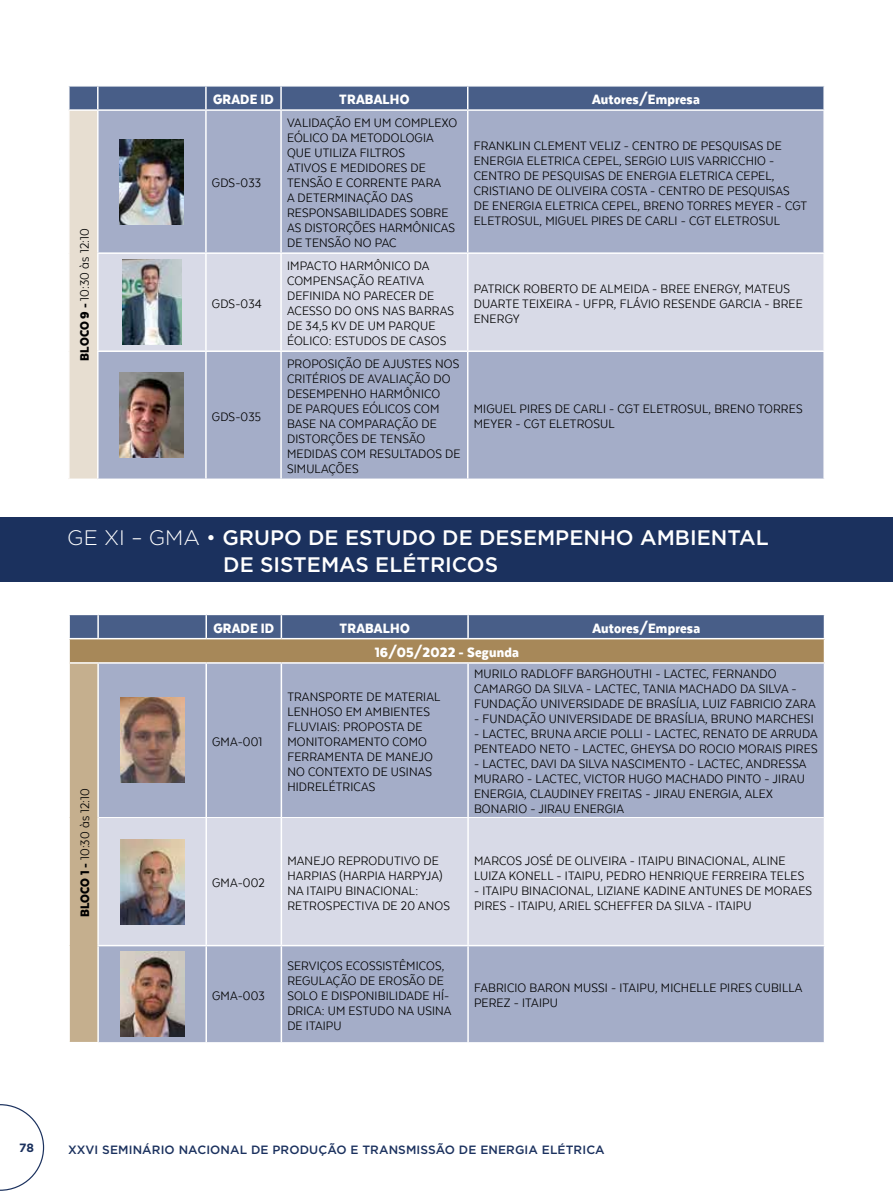
<style>
.page{position:relative;width:893px;height:1191px;background:#fff}
.page>*{position:absolute;margin:0;border:0;box-sizing:border-box;transform-origin:0 0}
.t1{font:500 21px/27px "Gotham";color:#fff}
.t2{font:900 15.75px "Texta Narrow";letter-spacing:.01em;color:#fff}
.t3{font:14.25px/15px "Texta Narrow Alt";letter-spacing:.01em;color:#000}
.t4{font:500 12px "Gotham";letter-spacing:.01em;color:#1b315e}
.t5{font:700 12px "Gotham";color:#1b315e}
.s1{font-family:"Texta Narrow";font-weight:900}
.s2{font-weight:300}
</style>
<div class="page">
<svg style="left:0;top:1104px;width:44px;height:86px"></svg>
<div style="left:69px;top:110px;width:29px;height:369px;background:#e7ded1"></div>
<div style="left:99px;top:111px;width:724px;height:367px;background:#a4adc8"></div>
<div style="left:99px;top:254px;width:724px;height:96px;background:#d8dae7"></div>
<div style="left:69px;top:86px;width:755px;height:23px;background:#485e88"></div>
<hr style="left:823px;top:87px;width:2px;height:22px;background:#fff">
<hr style="left:68px;top:109px;width:30px;height:2px;background:#fff">
<hr style="left:205px;top:111px;width:2px;height:141px;background:#fff">
<hr style="left:280px;top:111px;width:2px;height:141px;background:#fff">
<hr style="left:467px;top:111px;width:1px;height:141px;background:#fff">
<hr style="left:97px;top:252px;width:109px;height:2px;background:#fff">
<hr style="left:206px;top:252px;width:75px;height:2px;background:#fff">
<hr style="left:205px;top:254px;width:2px;height:96px;background:#fff">
<hr style="left:281px;top:252px;width:187px;height:2px;background:#fff">
<hr style="left:280px;top:254px;width:2px;height:96px;background:#fff">
<hr style="left:468px;top:252px;width:357px;height:2px;background:#fff">
<hr style="left:467px;top:254px;width:1px;height:96px;background:#fff">
<hr style="left:97px;top:350px;width:109px;height:2px;background:#fff">
<hr style="left:206px;top:350px;width:75px;height:2px;background:#fff">
<hr style="left:205px;top:352px;width:2px;height:126px;background:#fff">
<hr style="left:281px;top:350px;width:187px;height:2px;background:#fff">
<hr style="left:280px;top:352px;width:2px;height:126px;background:#fff">
<hr style="left:468px;top:350px;width:357px;height:2px;background:#fff">
<hr style="left:467px;top:352px;width:1px;height:126px;background:#fff">
<hr style="left:68px;top:111px;width:2px;height:142px;background:#fff">
<hr style="left:97px;top:111px;width:2px;height:141px;background:#fff">
<hr style="left:68px;top:253px;width:2px;height:98px;background:#fff">
<hr style="left:97px;top:254px;width:2px;height:96px;background:#fff">
<hr style="left:68px;top:351px;width:2px;height:127px;background:#fff">
<hr style="left:97px;top:352px;width:2px;height:126px;background:#fff">
<hr style="left:68px;top:478px;width:30px;height:2px;background:#fff">
<img style="left:120px;top:139px;width:64px;height:85px">
<img style="left:122px;top:260px;width:60px;height:85px">
<img style="left:120px;top:373px;width:64px;height:85px">
<div style="left:0;top:517px;width:892px;height:65px;background:#1b315e"></div>
<div style="left:69px;top:663px;width:29px;height:379px;background:#c5af8e"></div>
<div style="left:99px;top:663px;width:725px;height:379px;background:#a4adc8"></div>
<div style="left:99px;top:818px;width:725px;height:127px;background:#d8dae7"></div>
<hr style="left:68px;top:663px;width:2px;height:154px;background:#fff">
<hr style="left:68px;top:817px;width:2px;height:128px;background:#fff">
<hr style="left:68px;top:945px;width:2px;height:97px;background:#fff">
<svg style="left:69px;top:614px;width:756px;height:48px;background:#7d7976"></svg>
<hr style="left:68px;top:638px;width:30px;height:1px;background:#fff">
<hr style="left:98px;top:638px;width:108px;height:1px;background:#fff">
<hr style="left:206px;top:638px;width:75px;height:1px;background:#fff">
<hr style="left:281px;top:638px;width:187px;height:1px;background:#fff">
<hr style="left:468px;top:638px;width:357px;height:1px;background:#fff">
<hr style="left:205px;top:663px;width:2px;height:154px;background:#fff">
<hr style="left:281px;top:663px;width:1px;height:154px;background:#fff">
<hr style="left:467px;top:663px;width:2px;height:154px;background:#fff">
<hr style="left:205px;top:817px;width:2px;height:128px;background:#fff">
<hr style="left:281px;top:817px;width:1px;height:128px;background:#fff">
<hr style="left:467px;top:817px;width:2px;height:128px;background:#fff">
<hr style="left:97px;top:945px;width:109px;height:1px;background:#fff">
<hr style="left:206px;top:945px;width:75px;height:1px;background:#fff">
<hr style="left:205px;top:946px;width:2px;height:96px;background:#fff">
<hr style="left:281px;top:945px;width:187px;height:1px;background:#fff">
<hr style="left:281px;top:946px;width:1px;height:96px;background:#fff">
<hr style="left:468px;top:945px;width:357px;height:1px;background:#fff">
<hr style="left:467px;top:946px;width:2px;height:96px;background:#fff">
<hr style="left:99px;top:817px;width:107px;height:1px;background:#fff">
<hr style="left:206px;top:817px;width:75px;height:1px;background:#fff">
<hr style="left:281px;top:817px;width:187px;height:1px;background:#fff">
<hr style="left:468px;top:817px;width:356px;height:1px;background:#fff">
<hr style="left:97px;top:663px;width:2px;height:154px;background:#fff">
<hr style="left:97px;top:817px;width:2px;height:128px;background:#fff">
<hr style="left:97px;top:946px;width:2px;height:96px;background:#fff">
<img style="left:120px;top:697px;width:64px;height:85px">
<img style="left:120px;top:839px;width:64px;height:85px">
<img style="left:120px;top:951px;width:64px;height:85px">
<p class="t3" style="left:77px;top:361px;width:134px;rotate:-90deg"><span class="s1">BLOCO 9 -</span> 10:30 às 12:10</p>
<p class="t2" style="left:213px;top:91px;width:62px">GRADE ID</p>
<p class="t2" style="left:339px;top:91px;width:72px">TRABALHO</p>
<p class="t2" style="left:592px;top:91px;width:109px">Autores/Empresa</p>
<p class="t3" style="left:212px;top:175px;width:51px">GDS-033</p>
<p class="t3" style="left:212px;top:296px;width:51px">GDS-034</p>
<p class="t3" style="left:212px;top:409px;width:51px">GDS-035</p>
<p class="t3" style="left:287px;top:115px;width:172px">VALIDAÇÃO EM UM COMPLEXO<br>EÓLICO DA METODOLOGIA<br>QUE UTILIZA FILTROS<br>ATIVOS E MEDIDORES DE<br>TENSÃO E CORRENTE PARA<br>A DETERMINAÇÃO DAS<br>RESPONSABILIDADES SOBRE<br>AS DISTORÇÕES HARMÔNICAS<br>DE TENSÃO NO PAC</p>
<p class="t3" style="left:287px;top:258px;width:168px">IMPACTO HARMÔNICO DA<br>COMPENSAÇÃO REATIVA<br>DEFINIDA NO PARECER DE<br>ACESSO DO ONS NAS BARRAS<br>DE 34,5 KV DE UM PARQUE<br>ÉOLICO: ESTUDOS DE CASOS</p>
<p class="t3" style="left:287px;top:356px;width:175px">PROPOSIÇÃO DE AJUSTES NOS<br>CRITÉRIOS DE AVALIAÇÃO DO<br>DESEMPENHO HARMÔNICO<br>DE PARQUES EÓLICOS COM<br>BASE NA COMPARAÇÃO DE<br>DISTORÇÕES DE TENSÃO<br>MEDIDAS COM RESULTADOS DE<br>SIMULAÇÕES</p>
<p class="t3" style="left:474px;top:138px;width:335px">FRANKLIN CLEMENT VELIZ - CENTRO DE PESQUISAS DE ENERGIA ELETRICA CEPEL, SERGIO LUIS VARRICCHIO - CENTRO DE PESQUISAS DE ENERGIA ELETRICA CEPEL, CRISTIANO DE OLIVEIRA COSTA - CENTRO DE PESQUISAS DE ENERGIA ELETRICA CEPEL, BRENO TORRES MEYER - CGT ELETROSUL, MIGUEL PIRES DE CARLI - CGT ELETROSUL</p>
<p class="t3" style="left:474px;top:281px;width:330px">PATRICK ROBERTO DE ALMEIDA - BREE ENERGY, MATEUS<br>DUARTE TEIXEIRA - UFPR, FLÁVIO RESENDE GARCIA - BREE<br>ENERGY</p>
<p class="t3" style="left:474px;top:401px;width:330px">MIGUEL PIRES DE CARLI - CGT ELETROSUL, BRENO TORRES<br>MEYER - CGT ELETROSUL</p>
<h1 class="t1" style="left:223px;top:523px;width:547px;text-indent:-156px"><span class="s2">GE XI – GMA •</span> GRUPO DE ESTUDO DE DESEMPENHO AMBIENTAL<br>DE SISTEMAS ELÉTRICOS</h1>
<p class="t3" style="left:77px;top:917px;width:131px;rotate:-90deg"><span class="s1">BLOCO 1 -</span> 10:30 às 12:10</p>
<p class="t2" style="left:213px;top:619px;width:62px">GRADE ID</p>
<p class="t2" style="left:340px;top:619px;width:72px">TRABALHO</p>
<p class="t2" style="left:592px;top:619px;width:109px">Autores/Empresa</p>
<p class="t2" style="left:375px;top:644px;width:146px">16/05/2022 - Segunda</p>
<p class="t3" style="left:212px;top:734px;width:52px">GMA-001</p>
<p class="t3" style="left:212px;top:875px;width:54px">GMA-002</p>
<p class="t3" style="left:212px;top:987px;width:54px">GMA-003</p>
<p class="t3" style="left:287px;top:689px;width:155px">TRANSPORTE DE MATERIAL<br>LENHOSO EM AMBIENTES<br>FLUVIAIS: PROPOSTA DE<br>MONITORAMENTO COMO<br>FERRAMENTA DE MANEJO<br>NO CONTEXTO DE USINAS<br>HIDRELÉTRICAS</p>
<p class="t3" style="left:474px;top:666px;width:343px">MURILO RADLOFF BARGHOUTHI - LACTEC, FERNANDO<br>CAMARGO DA SILVA - LACTEC, TANIA MACHADO DA SILVA -<br>FUNDAÇÃO UNIVERSIDADE DE BRASÍLIA, LUIZ FABRICIO ZARA</p>
<p class="t3" style="left:474px;top:711px;width:341px">- FUNDAÇÃO UNIVERSIDADE DE BRASÍLIA, BRUNO MARCHESI</p>
<p class="t3" style="left:474px;top:726px;width:345px">- LACTEC, BRUNA ARCIE POLLI - LACTEC, RENATO DE ARRUDA<br>PENTEADO NETO - LACTEC, GHEYSA DO ROCIO MORAIS PIRES</p>
<p class="t3" style="left:474px;top:756px;width:334px">- LACTEC, DAVI DA SILVA NASCIMENTO - LACTEC, ANDRESSA MURARO - LACTEC, VICTOR HUGO MACHADO PINTO - JIRAU ENERGIA, CLAUDINEY FREITAS - JIRAU ENERGIA, ALEX BONARIO - JIRAU ENERGIA</p>
<p class="t3" style="left:287px;top:852px;width:164px">MANEJO REPRODUTIVO DE<br>HARPIAS (HARPIA HARPYJA)<br>NA ITAIPU BINACIONAL:<br>RETROSPECTIVA DE 20 ANOS</p>
<p class="t3" style="left:474px;top:852px;width:332px">MARCOS JOSÉ DE OLIVEIRA - ITAIPU BINACIONAL, ALINE<br>LUIZA KONELL - ITAIPU, PEDRO HENRIQUE FERREIRA TELES</p>
<p class="t3" style="left:474px;top:882px;width:340px">- ITAIPU BINACIONAL, LIZIANE KADINE ANTUNES DE MORAES<br>PIRES - ITAIPU, ARIEL SCHEFFER DA SILVA - ITAIPU</p>
<p class="t3" style="left:287px;top:957px;width:166px">SERVIÇOS ECOSSISTÊMICOS,<br>REGULAÇÃO DE EROSÃO DE<br>SOLO E DISPONIBILIDADE HÍ-<br>DRICA: UM ESTUDO NA USINA<br>DE ITAIPU</p>
<p class="t3" style="left:474px;top:980px;width:330px">FABRICIO BARON MUSSI - ITAIPU, MICHELLE PIRES CUBILLA<br>PEREZ - ITAIPU</p>
<p class="t5" style="left:19px;top:1139px;width:16px">78</p>
<p class="t4" style="left:68px;top:1141px;width:538px">XXVI SEMINÁRIO NACIONAL DE PRODUÇÃO E TRANSMISSÃO DE ENERGIA ELÉTRICA</p>
</div>
